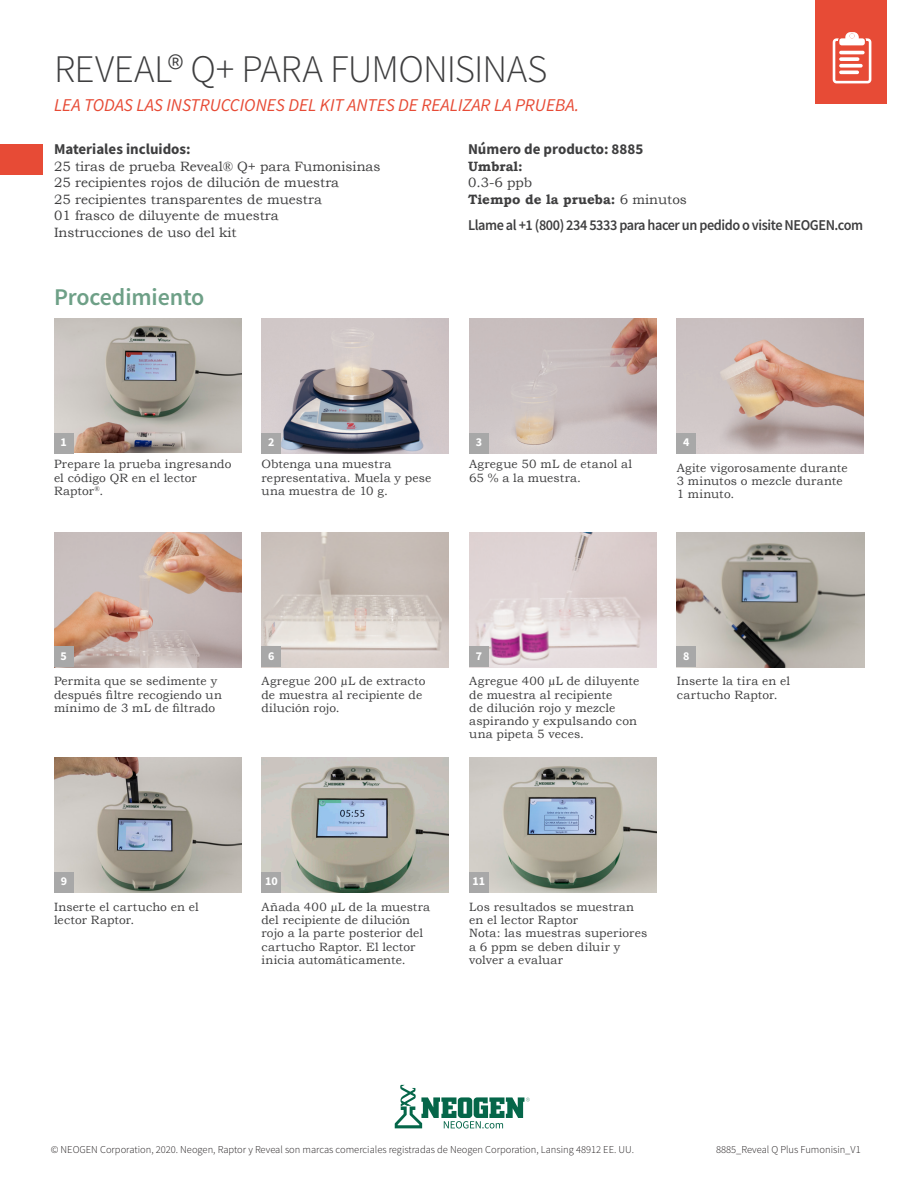
<style>
.page{position:relative;width:918px;height:1188px;background:#fff}
.page>*{position:absolute;margin:0;border:0;box-sizing:border-box;transform-origin:0 0}
.Headline{font:300 39px "Source Sans Pro";letter-spacing:-.02em;color:#3e3e3f}
.Subhead{font:600 24px "Source Sans Pro";letter-spacing:-.005em;color:#6ea087}
.Kit_Instructions{font:italic 18px "Source Sans Pro";color:#e74b36}
.t1{font:600 15px "Source Sans Pro";letter-spacing:-.03em;color:#3e3e3f;scale:.95 1}
.Materials_Provided_C{font:700 15px "Source Sans Pro";color:#3e3e3f}
.Materials_Provided_S{font:700 15px "Source Sans Pro";color:#3e3e3f}
.Materials_Provided_C-2{font:13.5px "Bookman Old Style";color:#3e3e3f}
.Materials_Provided_C-3{font:700 13.5px "Bookman Old Style";color:#3e3e3f}
.Chart_Image_Text{font:12px/13.2px "Bookman Old Style";letter-spacing:.01em;color:#3e3e3f}
.Image_Text{font:700 12px "Source Sans Pro";color:#fff}
.t2{font:300 10.5px "Source Sans Pro";color:#231f20}
.s1{font-weight:400}
</style>
<div class="page">
<img style="left:54px;top:758px;width:187px;height:134px">
<img style="left:262px;top:758px;width:187px;height:134px">
<img style="left:469px;top:758px;width:187px;height:134px">
<img style="left:469px;top:532px;width:187px;height:135px">
<img style="left:262px;top:532px;width:187px;height:135px">
<img style="left:54px;top:532px;width:187px;height:135px">
<img style="left:677px;top:532px;width:187px;height:135px">
<img style="left:677px;top:318px;width:187px;height:135px">
<img style="left:469px;top:318px;width:187px;height:135px">
<img style="left:262px;top:318px;width:187px;height:135px">
<img style="left:54px;top:318px;width:187px;height:135px">
<div style="left:815px;top:0;width:72px;height:104px;background:#e74b36"></div>
<svg style="left:833px;top:32px;width:38px;height:51px"></svg>
<div style="left:0;top:145px;width:42px;height:30px;background:#e74b36"></div>
<svg style="left:395px;top:1085px;width:135px;height:44px"></svg>
<div style="left:262px;top:433px;width:19px;height:20px;background:#a8a8a8"></div>
<div style="left:469px;top:433px;width:20px;height:20px;background:#a8a8a8"></div>
<div style="left:54px;top:433px;width:19px;height:20px;background:#a8a8a8"></div>
<div style="left:677px;top:433px;width:19px;height:20px;background:#a8a8a8"></div>
<div style="left:262px;top:646px;width:19px;height:21px;background:#a8a8a8"></div>
<div style="left:469px;top:646px;width:20px;height:21px;background:#a8a8a8"></div>
<div style="left:54px;top:646px;width:19px;height:21px;background:#a8a8a8"></div>
<div style="left:677px;top:646px;width:19px;height:21px;background:#a8a8a8"></div>
<div style="left:262px;top:872px;width:19px;height:20px;background:#a8a8a8"></div>
<div style="left:469px;top:872px;width:20px;height:20px;background:#a8a8a8"></div>
<div style="left:54px;top:872px;width:20px;height:20px;background:#a8a8a8"></div>
<p class="Headline" style="left:54px;top:45px;width:495px">REVEAL® Q+ PARA FUMONISINAS</p>
<p class="Kit_Instructions" style="left:54px;top:93px;width:527px">LEA TODAS LAS INSTRUCCIONES DEL KIT ANTES DE REALIZAR LA PRUEBA.</p>
<p class="Materials_Provided_S" style="left:54px;top:139px;width:138px">Materiales incluidos:</p>
<p class="Materials_Provided_C-2" style="left:54px;top:157px;width:328px">25 tiras de prueba Reveal® Q+ para Fumonisinas</p>
<p class="Materials_Provided_C-2" style="left:54px;top:174px;width:287px">25 recipientes rojos de dilución de muestra</p>
<p class="Materials_Provided_C-2" style="left:54px;top:190px;width:269px">25 recipientes transparentes de muestra</p>
<p class="Materials_Provided_C-2" style="left:54px;top:207px;width:226px">01 frasco de diluyente de muestra</p>
<p class="Materials_Provided_C-2" style="left:54px;top:223px;width:184px">Instrucciones de uso del kit</p>
<p class="Subhead" style="left:54px;top:281px;width:152px">Procedimiento</p>
<p class="Materials_Provided_C" style="left:468px;top:139px;width:177px">Número de producto: 8885</p>
<p class="Materials_Provided_C-3" style="left:468px;top:156px;width:56px">Umbral:</p>
<p class="Materials_Provided_C-2" style="left:468px;top:174px;width:66px">0.3-6 ppb</p>
<p class="Materials_Provided_C-3" style="left:468px;top:189px;width:220px">Tiempo de la prueba: <span class="s1">6 minutos</span></p>
<p class="t1" style="left:468px;top:215px;width:418px">Llame al +1 (800) 234 5333 para hacer un pedido o visite NEOGEN.com</p>
<p class="Image_Text" style="left:61px;top:434px;width:8px">1</p>
<p class="Image_Text" style="left:268px;top:434px;width:8px">2</p>
<p class="Image_Text" style="left:476px;top:434px;width:8px">3</p>
<p class="Image_Text" style="left:683px;top:434px;width:8px">4</p>
<p class="Chart_Image_Text" style="left:54px;top:458px;width:179px">Prepare la prueba ingresando el código QR en el lector<br>Raptor<sup>®</sup>.</p>
<p class="Chart_Image_Text" style="left:262px;top:458px;width:171px">Obtenga una muestra representativa. Muela y pese una muestra de 10 g.</p>
<p class="Chart_Image_Text" style="left:469px;top:458px;width:165px">Agregue 50 mL de etanol al<br>65 % a la muestra.</p>
<p class="Chart_Image_Text" style="left:677px;top:461px;width:172px">Agite vigorosamente durante<br>3 minutos o mezcle durante<br>1 minuto.</p>
<p class="Image_Text" style="left:61px;top:648px;width:8px">5</p>
<p class="Image_Text" style="left:268px;top:648px;width:8px">6</p>
<p class="Image_Text" style="left:476px;top:648px;width:8px">7</p>
<p class="Image_Text" style="left:683px;top:648px;width:8px">8</p>
<p class="Chart_Image_Text" style="left:54px;top:675px;width:169px">Permita que se sedimente y después filtre recogiendo un mínimo de 3 mL de filtrado</p>
<p class="Chart_Image_Text" style="left:262px;top:675px;width:165px">Agregue 200 µL de extracto de muestra al recipiente de dilución rojo.</p>
<p class="Chart_Image_Text" style="left:469px;top:675px;width:172px">Agregue 400 µL de diluyente de muestra al recipiente<br>de dilución rojo y mezcle aspirando y expulsando con una pipeta 5 veces.</p>
<p class="Chart_Image_Text" style="left:677px;top:675px;width:115px">Inserte la tira en el cartucho Raptor.</p>
<p class="Image_Text" style="left:61px;top:873px;width:8px">9</p>
<p class="Image_Text" style="left:265px;top:873px;width:14px">10</p>
<p class="Image_Text" style="left:473px;top:873px;width:14px">11</p>
<p class="Chart_Image_Text" style="left:54px;top:900px;width:146px">Inserte el cartucho en el lector Raptor.</p>
<p class="Chart_Image_Text" style="left:262px;top:900px;width:170px">Añada 400 µL de la muestra del recipiente de dilución rojo a la parte posterior del cartucho Raptor. El lector inicia automáticamente.</p>
<p class="Chart_Image_Text" style="left:469px;top:900px;width:180px">Los resultados se muestran en el lector Raptor<br>Nota: las muestras superiores a 6 ppm se deben diluir y volver a evaluar</p>
<p class="t2" style="left:51px;top:1143px;width:585px">© NEOGEN Corporation, 2020. Neogen, Raptor y Reveal son marcas comerciales registradas de Neogen Corporation, Lansing 48912 EE. UU.</p>
<p class="t2" style="left:716px;top:1143px;width:146px">8885_Reveal Q Plus Fumonisin_V1</p>
</div>
